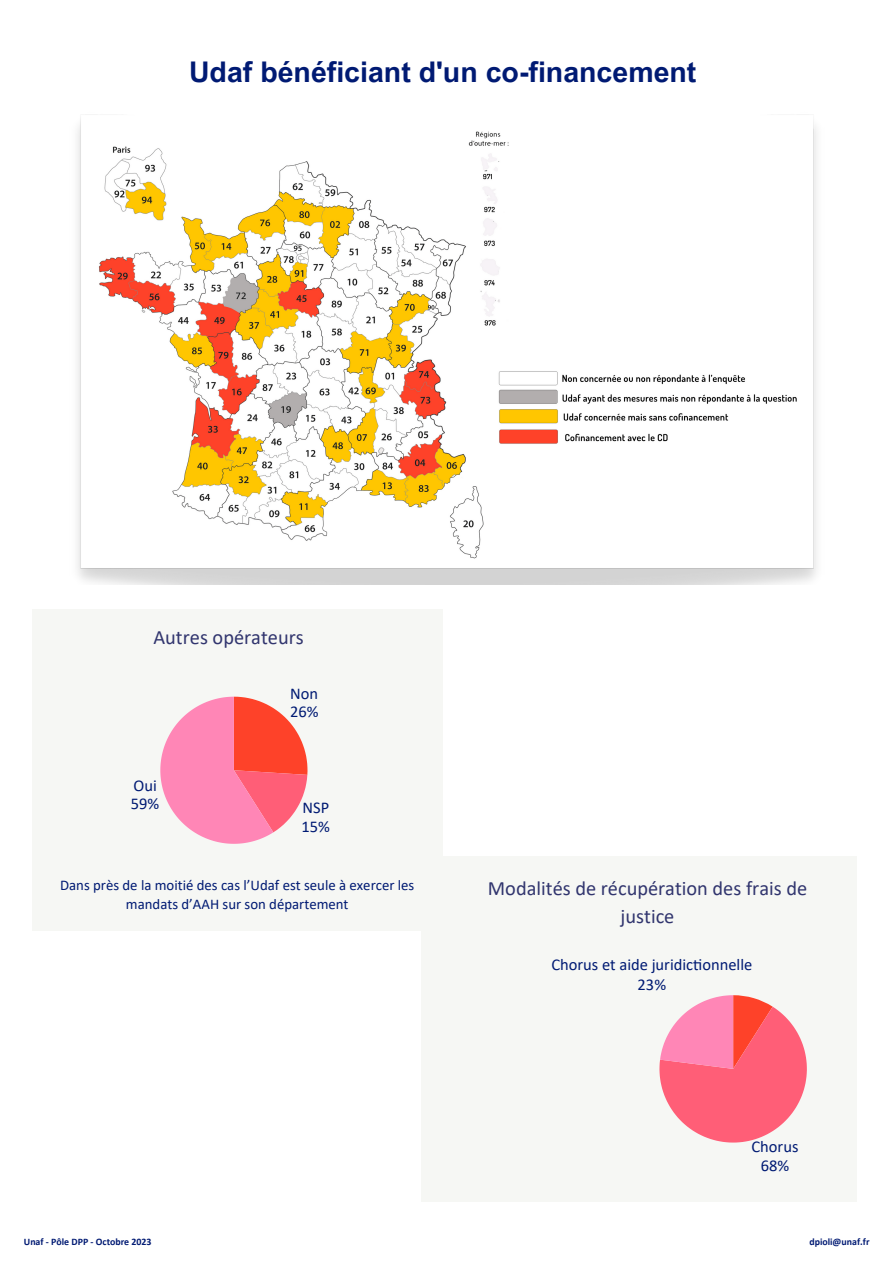
<style>
.page{position:relative;width:893px;height:1264px;background:#fff}
.page>*{position:absolute;margin:0;border:0;box-sizing:border-box;transform-origin:0 0}
.t1{font:700 28.5px "Arial MT Pro";color:#001a73}
.t2{font:20.4px/28.2px "Calibri";color:#31356e;text-align:center}
.t3{font:16.5px/18.1px "Calibri";color:#001a73}
.t4{font:14.85px/19.2px "Calibri";color:#001a73;text-align:center}
.t5{font:700 9.9px "Calibri";color:#001a73}
</style>
<div class="page">
<img style="left:77px;top:117px;width:740px;height:467px">
<div style="left:32px;top:609px;width:410px;height:321px;background:#f6f7f4"></div>
<div style="left:421px;top:856px;width:435px;height:345px;background:#f6f7f4"></div>
<svg style="left:160px;top:696px;width:147px;height:147px"></svg>
<svg style="left:659px;top:995px;width:147px;height:147px"></svg>
<p class="t1" style="left:189px;top:61px;width:509px">Udaf bénéficiant d'un co-financement</p>
<h3 class="t2" style="left:153px;top:624px;width:152px">Autres opérateurs</h3>
<p class="t3" style="left:131px;top:777px;width:30px">Oui<br>59%</p>
<p class="t3" style="left:290px;top:686px;width:30px">Non<br>26%</p>
<p class="t3" style="left:301px;top:800px;width:30px">NSP<br>15%</p>
<h2 class="t4" style="left:60px;top:876px;width:356px">Dans près de la moitié des cas l’Udaf est seule à exercer les mandats d’AAH sur son département</h2>
<h2 class="t2" style="left:488px;top:876px;width:321px">Modalités de récupération des frais de justice</h2>
<p class="t3" style="left:551px;top:955px;width:202px;line-height:19.8px;text-align:center">Chorus et aide juridictionnelle<br>23%</p>
<p class="t3" style="left:751px;top:1138px;width:48px;text-align:center">Chorus<br>68%</p>
<p class="t5" style="left:24px;top:1237px;width:129px">Unaf - Pôle DPP - Octobre 2023</p>
<p class="t5" style="left:809px;top:1237px;width:62px">dpioli@unaf.fr</p>
</div>
